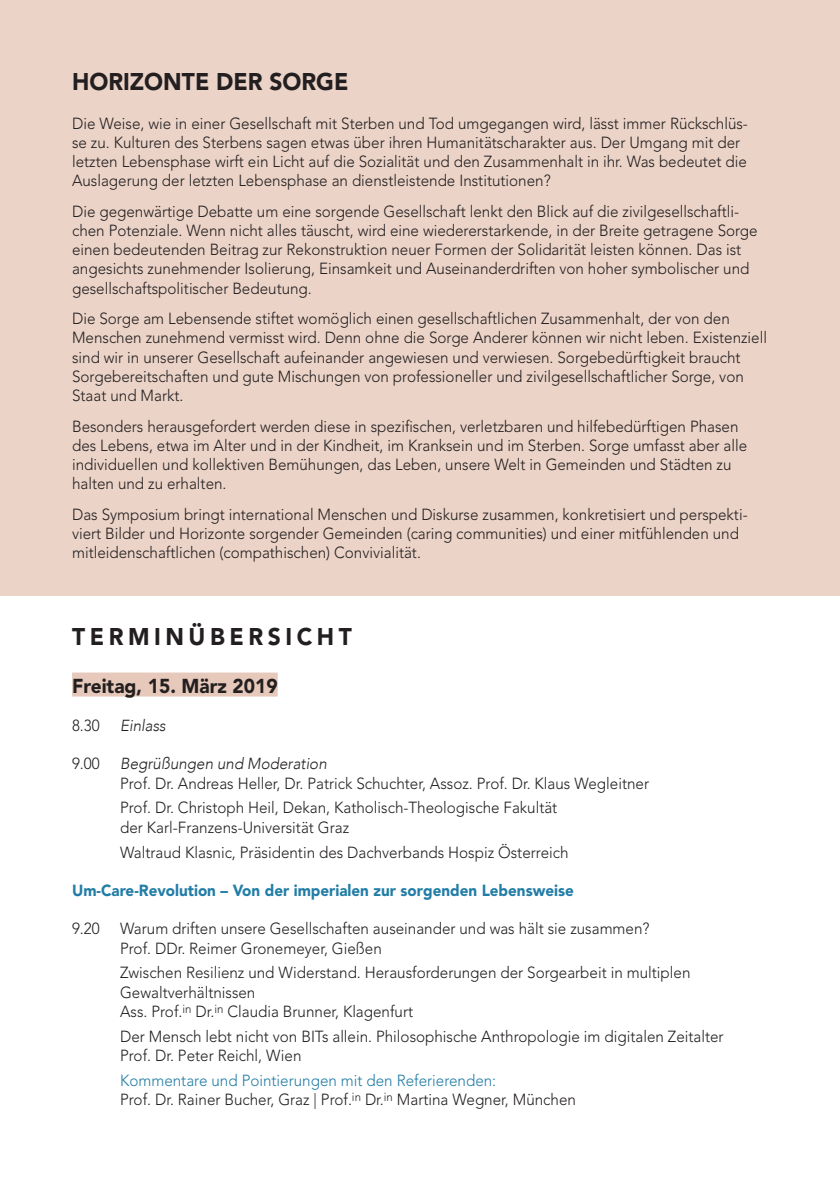
<style>
.page{position:relative;width:840px;height:1191px;background:#fff}
.page>*{position:absolute;margin:0;border:0;box-sizing:border-box;transform-origin:0 0}
.t1{font:900 24px "Avenir LT Std";color:#231f20;scale:.95 1}
.t2{font:900 24px "Avenir LT Std";letter-spacing:.2em;color:#231f20;scale:.95 1}
.t3{font:900 20px "Avenir LT Std";color:#231f20;scale:.95 1}
.t4{font:300 16px/19.2px "Avenir LT Std";color:#231f20;scale:.95 1}
.t5{font:900 16px "Avenir LT Std";color:#227da6;scale:.95 1}
.t6{font:italic 300 16px "Avenir";color:#231f20;scale:.95 1}
.s1{color:#227da6}
</style>
<div class="page">
<div style="left:0;top:0;width:839px;height:595px;background:#ebd3c7"></div>
<div style="left:72px;top:672px;width:205px;height:24px;background:#e6c9bb"></div>
<h1 class="t1" style="left:72px;top:67px;width:292px">HORIZONTE DER SORGE</h1>
<p class="t4" style="left:72px;top:113px;width:712px">Die Weise, wie in einer Gesellschaft mit Sterben und Tod umgegangen wird, lässt immer Rückschlüs&shy;se zu. Kulturen des Sterbens sagen etwas über ihren Humanitätscharakter aus. Der Umgang mit der letzten Lebensphase wirft ein Licht auf die Sozialität und den Zusammenhalt in ihr. Was bedeutet die Auslagerung der letzten Lebensphase an dienstleistende Institutionen?</p>
<p class="t4" style="left:72px;top:202px;width:722px">Die gegenwärtige Debatte um eine sorgende Gesellschaft lenkt den Blick auf die zivilgesellschaftli&shy;chen Potenziale. Wenn nicht alles täuscht, wird eine wiedererstarkende, in der Breite getragene Sorge einen bedeutenden Beitrag zur Rekonstruktion neuer Formen der Solidarität leisten können. Das ist angesichts zunehmender Isolierung, Einsamkeit und Auseinanderdriften von hoher symbolischer und gesellschaftspolitischer Bedeutung.</p>
<p class="t4" style="left:72px;top:309px;width:732px">Die Sorge am Lebensende stiftet womöglich einen gesellschaftlichen Zusammenhalt, der von den Menschen zunehmend vermisst wird. Denn ohne die Sorge Anderer können wir nicht leben. Existenziell sind wir in unserer Gesellschaft aufeinander angewiesen und verwiesen. Sorgebedürftigkeit braucht Sorgebereitschaften und gute Mischungen von professioneller und zivilgesellschaftlicher Sorge, von Staat und Markt.</p>
<p class="t4" style="left:72px;top:416px;width:711px">Besonders herausgefordert werden diese in spezifischen, verletzbaren und hilfebedürftigen Phasen des Lebens, etwa im Alter und in der Kindheit, im Kranksein und im Sterben. Sorge umfasst aber alle individuellen und kollektiven Bemühungen, das Leben, unsere Welt in Gemeinden und Städten zu halten und zu erhalten.</p>
<p class="t4" style="left:72px;top:504px;width:712px">Das Symposium bringt international Menschen und Diskurse zusammen, konkretisiert und perspekti&shy;viert Bilder und Horizonte sorgender Gemeinden (caring communities) und einer mitfühlenden und mitleidenschaftlichen (compathischen) Convivialität.</p>
<h1 class="t2" style="left:72px;top:621px;width:296px">TERMINÜBERSICHT</h1>
<p class="t3" style="left:72px;top:673px;width:218px">Freitag, 15. März 2019</p>
<p class="t4" style="left:72px;top:716px;width:31px">8.30</p>
<p class="t6" style="left:120px;top:716px;width:50px">Einlass</p>
<p class="t4" style="left:72px;top:754px;width:31px">9.00</p>
<p class="t6" style="left:120px;top:754px;width:219px">Begrüßungen und Moderation</p>
<p class="t4" style="left:120px;top:770px;width:558px;line-height:24.8px">Prof. Dr. Andreas Heller, Dr. Patrick Schuchter, Assoz. Prof. Dr. Klaus Wegleitner<br>Prof. Dr. Christoph Heil, Dekan, Katholisch-Theologische Fakultät</p>
<p class="t4" style="left:120px;top:815px;width:473px;line-height:24.8px">der Karl-Franzens-Universität Graz<br>Waltraud Klasnic, Präsidentin des Dachverbands Hospiz Österreich</p>
<p class="t5" style="left:72px;top:880px;width:529px">Um-Care-Revolution – Von der imperialen zur sorgenden Lebensweise</p>
<p class="t4" style="left:72px;top:919px;width:31px">9.20</p>
<p class="t4" style="left:120px;top:919px;width:558px">Warum driften unsere Gesellschaften auseinander und was hält sie zusammen?<br>Prof. DDr. Reimer Gronemeyer, Gießen</p>
<p class="t4" style="left:120px;top:963px;width:601px">Zwischen Resilienz und Widerstand. Herausforderungen der Sorgearbeit in multiplen<br>Gewaltverhältnissen<br>Ass. Prof.<sup>in</sup> Dr.<sup>in</sup> Claudia Brunner, Klagenfurt</p>
<p class="t4" style="left:120px;top:1026px;width:636px">Der Mensch lebt nicht von BITs allein. Philosophische Anthropologie im digitalen Zeitalter<br>Prof. Dr. Peter Reichl, Wien</p>
<p class="t4" style="left:120px;top:1070px;width:481px"><span class="s1">Kommentare und Pointierungen mit den Referierenden:<br></span>Prof. Dr. Rainer Bucher, Graz | Prof.<sup>in</sup> Dr.<sup>in</sup> Martina Wegner, München</p>
</div>
